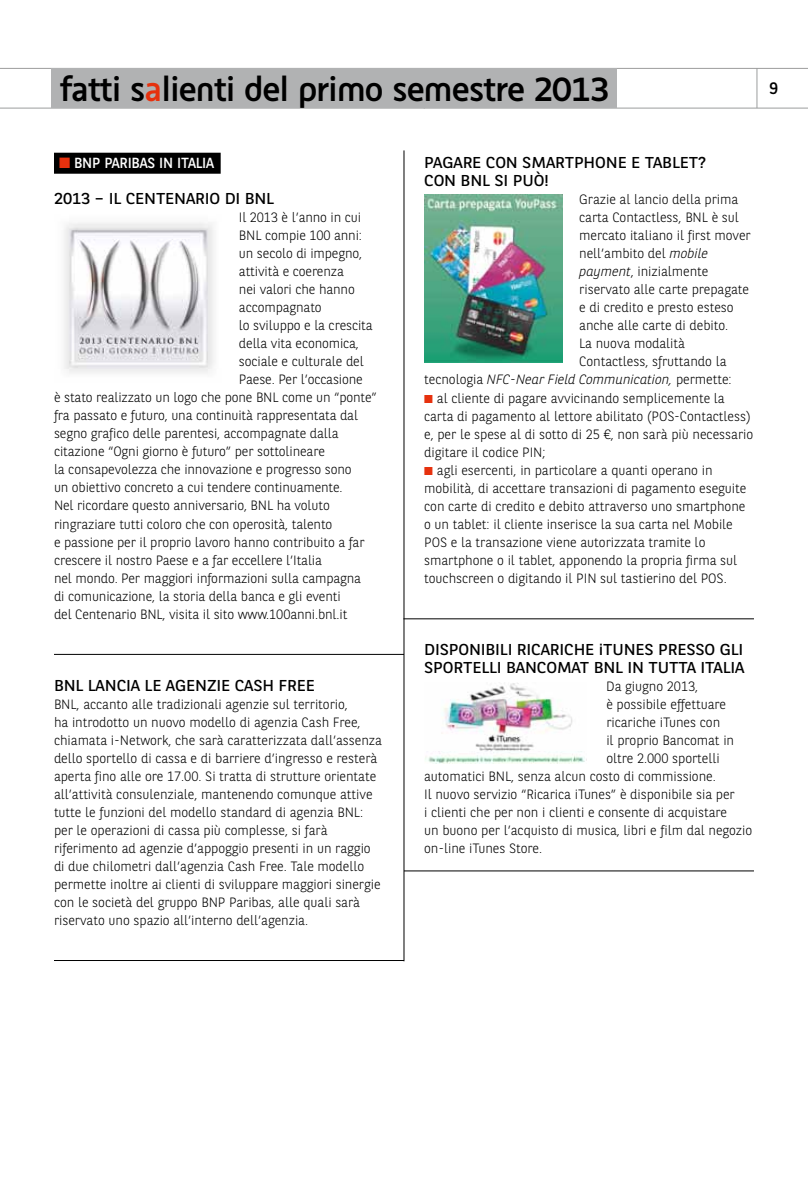
<style>
.page{position:relative;width:808px;height:1191px;background:#fff}
.page>*{position:absolute;margin:0;border:0;box-sizing:border-box;transform-origin:0 0}
.t1{font:36px "BNPP Type";letter-spacing:-.03em;color:#000}
.t2{font:16.5px "BNPP Rounded";color:#000}
.t3{font:15.75px/18px "BNPP Square";letter-spacing:-.01em;color:#000}
.t4{font:14.7px "BNPP Sans";letter-spacing:-.015em;color:#fff}
.t5{font:300 13.5px/18px "BNPP Sans";letter-spacing:-.005em;color:#000}
.t6{font:italic 300 13.5px "BNPP Sans";letter-spacing:-.005em;color:#000}
.s1{color:#e6310e}
.s2{font-style:italic}
.s3{font-style:normal}
</style>
<div class="page">
<hr style="left:0;top:108px;width:808px;height:1px;background:#9c9d9d">
<hr style="left:0;top:68px;width:808px;height:1px;background:#9c9d9d">
<hr style="left:757px;top:68px;width:1px;height:40px;background:#9c9d9d">
<div style="left:51px;top:69px;width:566px;height:39px;background:#b1b2b3"></div>
<div style="left:54px;top:153px;width:167px;height:21px;background:#000"></div>
<img style="left:64px;top:222px;width:150px;height:151px">
<hr style="left:54px;top:654px;width:350px;height:1px;background:#000">
<hr style="left:54px;top:960px;width:350px;height:1px;background:#000">
<img style="left:424px;top:194px;width:138px;height:168px">
<hr style="left:403px;top:618px;width:351px;height:1px;background:#000">
<img style="left:425px;top:683px;width:160px;height:81px">
<hr style="left:404px;top:870px;width:350px;height:1px;background:#000">
<hr style="left:404px;top:150px;width:1px;height:811px;background:#000">
<h1 class="t1" style="left:60px;top:69px;width:551px">fatti s<span class="s1">a</span>lienti del primo semestre 2013</h1>
<p class="t2" style="left:769px;top:79px;width:10px">9</p>
<p class="t4" style="left:59px;top:153px;width:156px"><span class="s1">■</span> BN P PARIBAS IN ITALIA</p>
<p class="t3" style="left:54px;top:190px;width:92px">2013 – I L CENTENARIO</p>
<p class="t3" style="left:225px;top:190px;width:51px">DI BNL</p>
<p class="t5" style="left:239px;top:208px;width:124px">Il 2013 è l’anno in cui</p>
<p class="t5" style="left:239px;top:226px;width:124px">BNL compie 100 anni:</p>
<p class="t5" style="left:239px;top:244px;width:125px">un secolo di impegno,</p>
<p class="t5" style="left:239px;top:262px;width:106px">attività e coerenza</p>
<p class="t5" style="left:239px;top:280px;width:117px">nei valori che hanno</p>
<p class="t5" style="left:239px;top:298px;width:84px">accompagnato</p>
<p class="t5" style="left:239px;top:316px;width:135px">lo sviluppo e la crescita</p>
<p class="t5" style="left:239px;top:334px;width:122px">della vita economica,</p>
<p class="t5" style="left:239px;top:352px;width:126px">sociale e culturale del</p>
<p class="t5" style="left:239px;top:370px;width:125px">Paese. Per l’occasione</p>
<p class="t5" style="left:54px;top:388px;width:324px">è stato realizzato un logo che pone BNL come un “ponte”</p>
<p class="t5" style="left:54px;top:406px;width:306px">fra passato e futuro, una continuità rappresentata dal</p>
<p class="t5" style="left:54px;top:424px;width:286px">segno grafico delle parentesi, accompagnate dalla</p>
<p class="t5" style="left:54px;top:442px;width:272px">citazione “Ogni giorno è futuro” per sottolineare</p>
<p class="t5" style="left:54px;top:460px;width:299px">la consapevolezza che innovazione e progresso sono</p>
<p class="t5" style="left:54px;top:478px;width:290px">un obiettivo concreto a cui tendere continuamente.</p>
<p class="t5" style="left:54px;top:496px;width:277px">Nel ricordare questo anniversario, BNL ha voluto</p>
<p class="t5" style="left:54px;top:514px;width:280px">ringraziare tutti coloro che con operosità, talento</p>
<p class="t5" style="left:54px;top:532px;width:312px">e passione per il proprio lavoro hanno contribuito a far</p>
<p class="t5" style="left:54px;top:550px;width:270px">crescere il nostro Paese e a far eccellere l’Italia</p>
<p class="t5" style="left:54px;top:568px;width:309px">nel mondo. Per maggiori informazioni sulla campagna</p>
<p class="t5" style="left:54px;top:586px;width:288px">di comunicazione, la storia della banca e gli eventi</p>
<p class="t5" style="left:54px;top:604px;width:295px">del Centenario BNL, visita il sito www.100anni.bnl.it</p>
<p class="t3" style="left:54px;top:676px;width:262px">BN L LANCIA LE AGENZIE CASH FREE</p>
<p class="t5" style="left:54px;top:694px;width:330px">BNL, accanto alle tradizionali agenzie sul territorio,<br>ha introdotto un nuovo modello di agenzia Cash Free, chiamata i-Network, che sarà caratterizzata dall’assenza dello sportello di cassa e di barriere d’ingresso e resterà aperta fino alle ore 17.00. Si tratta di strutture orientate all’attività consulenziale, mantenendo comunque attive tutte le funzioni del modello standard di agenzia BNL: per le operazioni di cassa più complesse, si farà riferimento ad agenzie d’appoggio presenti in un raggio di due chilometri dall’agenzia Cash Free. Tale modello permette inoltre ai clienti di sviluppare maggiori sinergie con le società del gruppo BNP Paribas, alle quali sarà riservato uno spazio all’interno dell’agenzia.</p>
<p class="t3" style="left:424px;top:154px;width:283px">PAGARE CON SMARTPH ONE E TABLET?<br>CON BN L SI PUÒ!</p>
<p class="t5" style="left:579px;top:190px;width:161px">Grazie al lancio della prima</p>
<p class="t5" style="left:579px;top:208px;width:161px">carta Contactless, BNL è sul</p>
<p class="t5" style="left:579px;top:226px;width:173px">mercato italiano il first mover</p>
<p class="t5" style="left:579px;top:244px;width:130px">nell’ambito del <span class="s2">mobile</span></p>
<p class="t5" style="left:579px;top:262px;width:131px"><span class="s2">payment</span>, inizialmente</p>
<p class="t5" style="left:579px;top:280px;width:171px">riservato alle carte prepagate</p>
<p class="t5" style="left:579px;top:298px;width:156px">e di credito e presto esteso</p>
<p class="t5" style="left:579px;top:316px;width:151px">anche alle carte di debito.</p>
<p class="t5" style="left:579px;top:334px;width:107px">La nuova modalità</p>
<p class="t5" style="left:579px;top:352px;width:149px">Contactless, sfruttando la</p>
<p class="t6" style="left:424px;top:370px;width:309px"><span class="s3">tecnologia</span> NFC<span class="s3">-</span>Near Field Communication, <span class="s3">permette:</span></p>
<p class="t5" style="left:424px;top:388px;width:331px"><span class="s1">■</span> al cliente di pagare avvicinando semplicemente la carta di pagamento al lettore abilitato (POS-Contactless) e, per le spese al di sotto di 25 €, non sarà più necessario digitare il codice PIN;</p>
<p class="t5" style="left:424px;top:460px;width:324px"><span class="s1">■</span> agli esercenti, in particolare a quanti operano in mobilità, di accettare transazioni di pagamento eseguite con carte di credito e debito attraverso uno smartphone o un tablet: il cliente inserisce la sua carta nel Mobile POS e la transazione viene autorizzata tramite lo smartphone o il tablet, apponendo la propria firma sul touchscreen o digitando il PIN sul tastierino del POS.</p>
<p class="t3" style="left:424px;top:640px;width:322px">DISPONIBILI RICARICH E ITUNES PRESSO GLI<br>SPORTELLI BANCOMAT BN L IN TUTTA ITALIA</p>
<p class="t5" style="left:606px;top:676px;width:94px">Da giugno 2013,</p>
<p class="t5" style="left:606px;top:694px;width:121px">è possibile effettuare</p>
<p class="t5" style="left:606px;top:712px;width:115px">ricariche iTunes con</p>
<p class="t5" style="left:606px;top:730px;width:129px">il proprio Bancomat in</p>
<p class="t5" style="left:606px;top:748px;width:115px">oltre 2.000 sportelli</p>
<p class="t5" style="left:424px;top:766px;width:293px">automatici BNL, senza alcun costo di commissione.</p>
<p class="t5" style="left:424px;top:784px;width:312px">Il nuovo servizio “Ricarica iTunes” è disponibile sia per</p>
<p class="t5" style="left:424px;top:802px;width:304px">i clienti che per non i clienti e consente di acquistare</p>
<p class="t5" style="left:424px;top:820px;width:329px">un buono per l’acquisto di musica, libri e film dal negozio</p>
<p class="t5" style="left:424px;top:838px;width:120px">on-line iTunes Store.</p>
</div>
